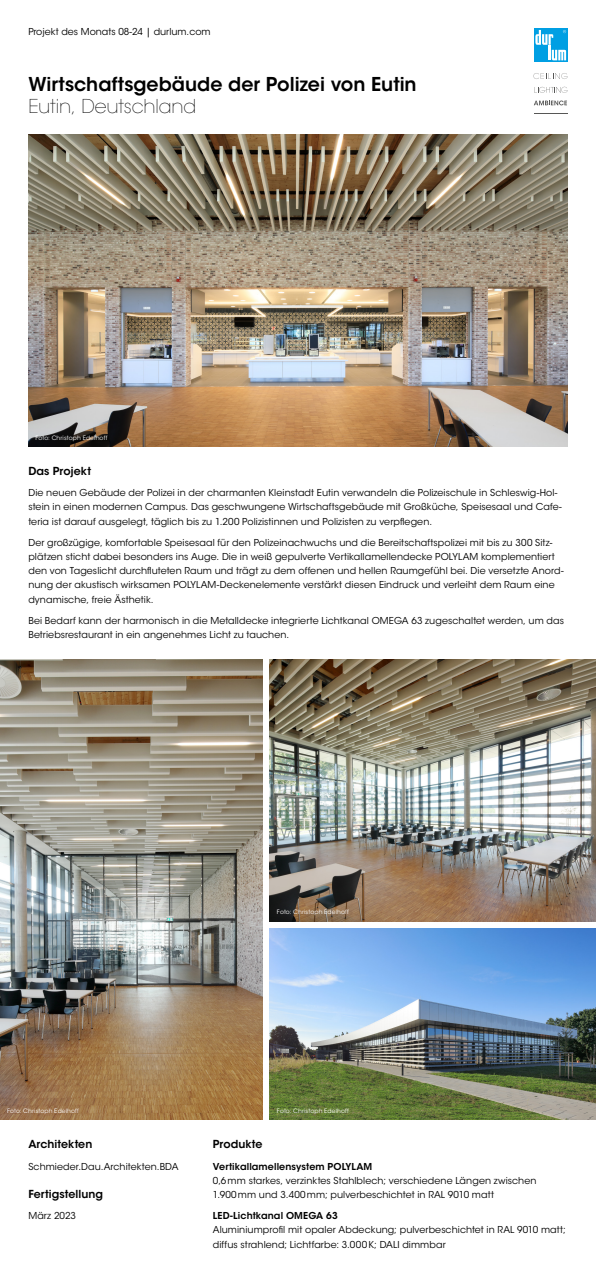
<style>
.page{position:relative;width:596px;height:1276px;background:#fff}
.page>*{position:absolute;margin:0;border:0;box-sizing:border-box;transform-origin:0 0}
.t1{font:600 19px "ITC Avant Garde Std";color:#000}
.t2{font:200 19px "ITC Avant Garde Std";letter-spacing:-.01em;color:#000}
.t3{font:600 11px "ITC Avant Garde Std";letter-spacing:.005em;color:#000}
.t4{font:9.5px/14.2px "ITC Avant Garde Std";letter-spacing:.01em;color:#000}
.t5{font:600 9.5px "ITC Avant Garde Std";letter-spacing:.01em;color:#000}
.t6{font:6px "ITC Avant Garde Std";letter-spacing:.025em;color:#fff}
</style>
<div class="page">
<img style="left:0;top:659px;width:262px;height:461px">
<img style="left:269px;top:659px;width:326px;height:262px">
<img style="left:28px;top:135px;width:539px;height:311px">
<svg style="left:534px;top:28px;width:33px;height:34px"></svg>
<svg style="left:535px;top:30px;width:30px;height:30px"></svg>
<svg style="left:534px;top:100px;width:32px;height:5px"></svg>
<svg style="left:534px;top:87px;width:33px;height:6px"></svg>
<svg style="left:533px;top:73px;width:34px;height:6px"></svg>
<hr style="left:533px;top:113px;width:34px;height:1px;background:#575756">
<img style="left:269px;top:928px;width:326px;height:192px">
<p class="t4" style="left:28px;top:25px;width:184px">Projekt des Monats 08-24 | durlum.com</p>
<h1 class="t1" style="left:28px;top:72px;width:389px">Wirtschaftsgebäude der Polizei von Eutin</h1>
<h1 class="t2" style="left:28px;top:95px;width:169px">Eutin, Deutschland</h1>
<p class="t6" style="left:35px;top:434px;width:73px">Foto: Christoph Edelhoff</p>
<p class="t3" style="left:28px;top:464px;width:64px">Das Projekt</p>
<p class="t4" style="left:28px;top:486px;width:534px">Die neuen Gebäude der Polizei in der charmanten Kleinstadt Eutin verwandeln die Polizeischule in Schleswig-Hol&shy;stein in einen modernen Campus. Das geschwungene Wirtschaftsgebäude mit Großküche, Speisesaal und Cafe&shy;teria ist darauf ausgelegt, täglich bis zu 1.200 Polizistinnen und Polizisten zu verpflegen.</p>
<p class="t4" style="left:28px;top:535px;width:536px">Der großzügige, komfortable Speisesaal für den Polizeinachwuchs und die Bereitschaftspolizei mit bis zu 300 Sitz&shy;plätzen sticht dabei besonders ins Auge. Die in weiß gepulverte Vertikallamellendecke POLYLAM komplementiert den von Tageslicht durchfluteten Raum und trägt zu dem offenen und hellen Raumgefühl bei. Die versetzte Anord&shy;nung der akustisch wirksamen POLYLAM-Deckenelemente verstärkt diesen Eindruck und verleiht dem Raum eine dynamische, freie Ästhetik.</p>
<p class="t4" style="left:28px;top:613px;width:537px">Bei Bedarf kann der harmonisch in die Metalldecke integrierte Lichtkanal OMEGA 63 zugeschaltet werden, um das<br>Betriebsrestaurant in ein angenehmes Licht zu tauchen.</p>
<p class="t6" style="left:277px;top:908px;width:73px">Foto: Christoph Edelhoff</p>
<p class="t6" style="left:7px;top:1107px;width:73px">Foto: Christoph Edelhoff</p>
<p class="t6" style="left:277px;top:1107px;width:73px">Foto: Christoph Edelhoff</p>
<p class="t3" style="left:28px;top:1137px;width:65px">Architekten</p>
<p class="t4" style="left:28px;top:1159px;width:152px">Schmieder.Dau.Architekten.BDA</p>
<p class="t3" style="left:28px;top:1187px;width:76px">Fertigstellung</p>
<p class="t4" style="left:28px;top:1208px;width:49px">März 2023</p>
<p class="t3" style="left:213px;top:1137px;width:51px">Produkte</p>
<p class="t5" style="left:213px;top:1160px;width:161px">Vertikallamellensystem POLYLAM</p>
<p class="t4" style="left:213px;top:1173px;width:325px">0,6mm starkes, verzinktes Stahlblech; verschiedene Längen zwischen<br>1.900mm und 3.400mm; pulverbeschichtet in RAL 9010 matt</p>
<p class="t5" style="left:213px;top:1209px;width:126px">LED-Lichtkanal OMEGA 63</p>
<p class="t4" style="left:213px;top:1223px;width:354px">Aluminiumprofil mit opaler Abdeckung; pulverbeschichtet in RAL 9010 matt; diffus strahlend; Lichtfarbe: 3.000K; DALI dimmbar</p>
</div>
